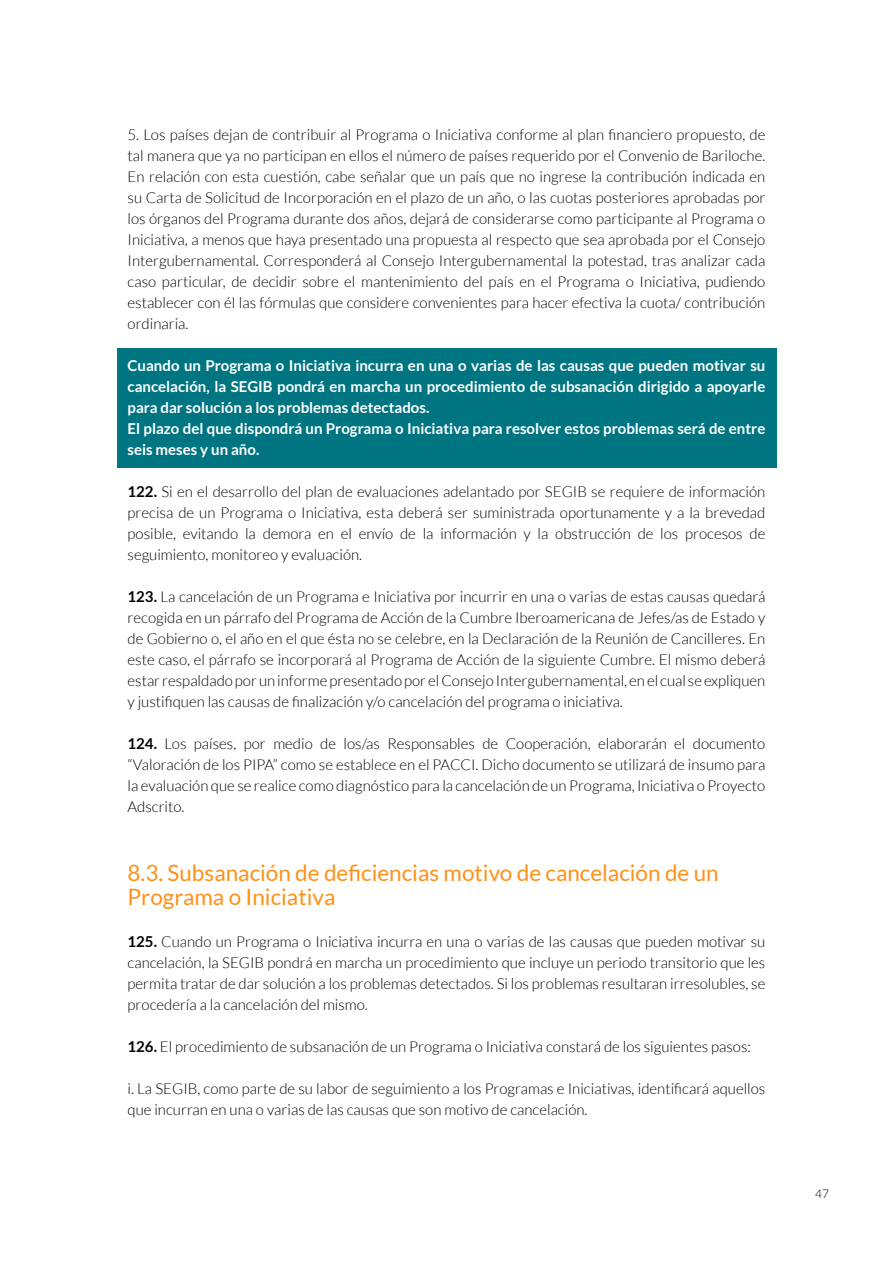
<style>
.page{position:relative;width:893px;height:1263px;background:#fff}
.page>*{position:absolute;margin:0;border:0;box-sizing:border-box;transform-origin:0 0}
.t1{font:22.5px/24px "Lato";color:#ff9017}
.t2{font:300 15px/21px "Lato";color:#000;text-align:justify}
.t3{font:700 15px/21px "Lato";color:#fff}
.t4{font:300 12px "Lato";color:#000}
.s1{font-weight:700}
</style>
<div class="page">
<div style="left:117px;top:349px;width:659px;height:119px;background:#007582"></div>
<p class="t2" style="left:128px;top:124px;width:639px">5. Los países dejan de contribuir al Programa o Iniciativa conforme al plan financiero propuesto, de tal manera que ya no participan en ellos el número de países requerido por el Convenio de Bariloche.<br>En relación con esta cuestión, cabe señalar que un país que no ingrese la contribución indicada en su Carta de Solicitud de Incorporación en el plazo de un año, o las cuotas posteriores aprobadas por los órganos del Programa durante dos años, dejará de considerarse como participante al Programa o Iniciativa, a menos que haya presentado una propuesta al respecto que sea aprobada por el Consejo Intergubernamental. Corresponderá al Consejo Intergubernamental la potestad, tras analizar cada caso particular, de decidir sobre el mantenimiento del país en el Programa o Iniciativa, pudiendo establecer con él las fórmulas que considere convenientes para hacer efectiva la cuota/ contribución ordinaria.</p>
<p class="t3" style="left:128px;top:354px;width:639px">Cuando un Programa o Iniciativa incurra en una o varias de las causas que pueden motivar su cancelación, la SEGIB pondrá en marcha un procedimiento de subsanación dirigido a apoyarle para dar solución a los problemas detectados.<br>El plazo del que dispondrá un Programa o Iniciativa para resolver estos problemas será de entre seis meses y un año.</p>
<p class="t2" style="left:128px;top:481px;width:639px"><span class="s1">122.</span> Si en el desarrollo del plan de evaluaciones adelantado por SEGIB se requiere de información precisa de un Programa o Iniciativa, esta deberá ser suministrada oportunamente y a la brevedad posible, evitando la demora en el envío de la información y la obstrucción de los procesos de seguimiento, monitoreo y evaluación.</p>
<p class="t2" style="left:128px;top:586px;width:639px"><span class="s1">123.</span> La cancelación de un Programa e Iniciativa por incurrir en una o varias de estas causas quedará recogida en un párrafo del Programa de Acción de la Cumbre Iberoamericana de Jefes/as de Estado y de Gobierno o, el año en el que ésta no se celebre, en la Declaración de la Reunión de Cancilleres. En este caso, el párrafo se incorporará al Programa de Acción de la siguiente Cumbre. El mismo deberá estar respaldado por un informe presentado por el Consejo Intergubernamental, en el cual se expliquen y justifiquen las causas de finalización y/o cancelación del programa o iniciativa.</p>
<p class="t2" style="left:128px;top:733px;width:639px"><span class="s1">124.</span> Los países, por medio de los/as Responsables de Cooperación, elaborarán el documento “Valoración de los PIPA” como se establece en el PACCI. Dicho documento se utilizará de insumo para la evaluación que se realice como diagnóstico para la cancelación de un Programa, Iniciativa o Proyecto Adscrito.</p>
<h1 class="t1" style="left:128px;top:860px;width:593px">8.3. Subsanación de deficiencias motivo de cancelación de un<br>Programa o Iniciativa</h1>
<p class="t2" style="left:128px;top:931px;width:639px"><span class="s1">125.</span> Cuando un Programa o Iniciativa incurra en una o varias de las causas que pueden motivar su cancelación, la SEGIB pondrá en marcha un procedimiento que incluye un periodo transitorio que les permita tratar de dar solución a los problemas detectados. Si los problemas resultaran irresolubles, se procedería a la cancelación del mismo.</p>
<p class="t2" style="left:128px;top:1036px;width:625px"><span class="s1">126.</span> El procedimiento de subsanación de un Programa o Iniciativa constará de los siguientes pasos:</p>
<p class="t2" style="left:128px;top:1078px;width:639px">i. La SEGIB, como parte de su labor de seguimiento a los Programas e Iniciativas, identificará aquellos que incurran en una o varias de las causas que son motivo de cancelación.</p>
<p class="t4" style="left:815px;top:1188px;width:15px">47</p>
</div>
